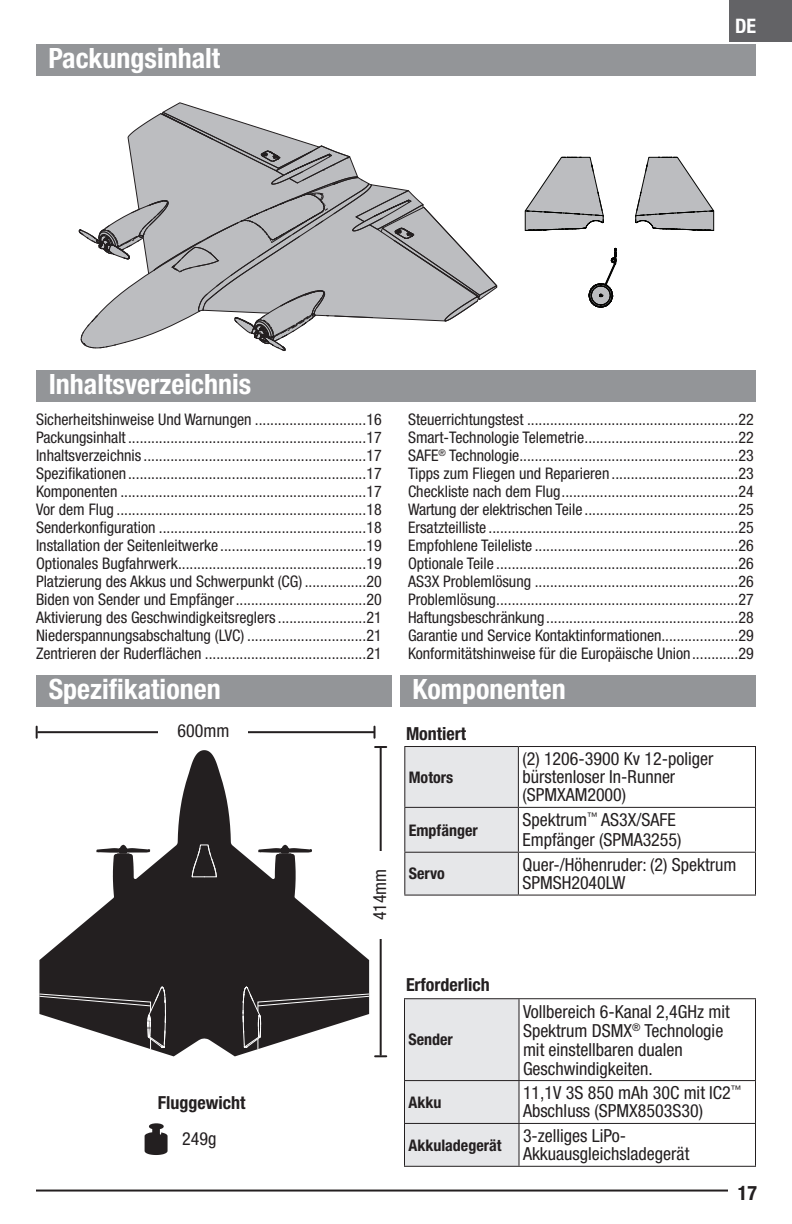
<style>
.page{position:relative;width:792px;height:1224px;background:#fff}
.page>*{position:absolute;margin:0;border:0;box-sizing:border-box;transform-origin:0 0}
.EFL_Main_Header{font:700 condensed 28px "Helvetica Neue LT Std";color:#fff}
.t1{font:700 condensed 20px "Helvetica Neue LT Std";color:#fff}
.t2{font:700 condensed 20px "Helvetica Neue LT Std";color:#231f20}
.EFL_Body_Text{font:condensed 18px/18px "Helvetica Neue LT Std";color:#231f20}
.o__Standard_Text_Bol{font:700 condensed 18px "Helvetica Neue LT Std";color:#231f20}
.Body_Text{font:700 condensed 18px "Helvetica Neue LT Std";color:#231f20}
.Body_Text-2{font:condensed 18px "Helvetica Neue LT Std";color:#231f20}
.t3{font:condensed 16px "Helvetica Neue LT Std";color:#231f20}
.Numbered_list{font:700 condensed 16px "Helvetica Neue LT Std";color:#231f20}
</style>
<div class="page">
<div style="left:729px;top:0;width:63px;height:41px;background:#636366"></div>
<hr style="left:36px;top:1190px;width:692px;height:2px;background:#231f20">
<hr style="left:38px;top:731px;width:336px;height:2px;background:#231f20">
<svg style="left:36px;top:727px;width:2px;height:11px"></svg>
<svg style="left:374px;top:727px;width:2px;height:11px"></svg>
<hr style="left:380px;top:748px;width:2px;height:307px;background:#231f20">
<svg style="left:375px;top:746px;width:11px;height:2px"></svg>
<div style="left:159px;top:724px;width:89px;height:37px;background:#fff"></div>
<svg style="left:78px;top:102px;width:420px;height:249px"></svg>
<svg style="left:524px;top:156px;width:191px;height:152px"></svg>
<svg style="left:168px;top:750px;width:74px;height:306px;fill:#231f20"></svg>
<svg style="left:191px;top:844px;width:26px;height:38px"></svg>
<svg style="left:38px;top:844px;width:130px;height:346px"></svg>
<svg style="left:242px;top:843px;width:144px;height:349px"></svg>
<div style="left:36px;top:44px;width:720px;height:32px;background:#939598"></div>
<div style="left:37px;top:370px;width:719px;height:32px;background:#939598"></div>
<div style="left:37px;top:675px;width:355px;height:32px;background:#939598"></div>
<div style="left:400px;top:675px;width:356px;height:32px;background:#939598"></div>
<div style="left:405px;top:747px;width:113px;height:148px;background:#e6e7e9"></div>
<hr style="left:404px;top:746px;width:114px;height:1px;background:#231f20">
<hr style="left:404px;top:747px;width:1px;height:60px;background:#231f20">
<hr style="left:518px;top:746px;width:238px;height:1px;background:#231f20">
<hr style="left:518px;top:747px;width:1px;height:60px;background:#231f20">
<hr style="left:755px;top:747px;width:1px;height:60px;background:#231f20">
<hr style="left:404px;top:807px;width:114px;height:1px;background:#231f20">
<hr style="left:404px;top:808px;width:1px;height:44px;background:#231f20">
<hr style="left:518px;top:807px;width:238px;height:1px;background:#231f20">
<hr style="left:518px;top:808px;width:1px;height:44px;background:#231f20">
<hr style="left:755px;top:808px;width:1px;height:44px;background:#231f20">
<hr style="left:404px;top:852px;width:114px;height:1px;background:#231f20">
<hr style="left:404px;top:853px;width:1px;height:42px;background:#231f20">
<hr style="left:518px;top:852px;width:238px;height:1px;background:#231f20">
<hr style="left:518px;top:853px;width:1px;height:42px;background:#231f20">
<hr style="left:755px;top:853px;width:1px;height:42px;background:#231f20">
<hr style="left:404px;top:895px;width:114px;height:1px;background:#231f20">
<hr style="left:518px;top:895px;width:238px;height:1px;background:#231f20">
<div style="left:405px;top:999px;width:113px;height:167px;background:#e6e7e9"></div>
<hr style="left:404px;top:998px;width:115px;height:1px;background:#231f20">
<hr style="left:404px;top:999px;width:1px;height:81px;background:#231f20">
<hr style="left:519px;top:998px;width:237px;height:1px;background:#231f20">
<hr style="left:518px;top:999px;width:2px;height:81px;background:#231f20">
<hr style="left:755px;top:999px;width:1px;height:81px;background:#231f20">
<hr style="left:404px;top:1080px;width:115px;height:1px;background:#231f20">
<hr style="left:404px;top:1081px;width:1px;height:42px;background:#231f20">
<hr style="left:519px;top:1080px;width:237px;height:1px;background:#231f20">
<hr style="left:518px;top:1081px;width:2px;height:42px;background:#231f20">
<hr style="left:755px;top:1081px;width:1px;height:42px;background:#231f20">
<hr style="left:404px;top:1123px;width:115px;height:1px;background:#231f20">
<hr style="left:404px;top:1124px;width:1px;height:42px;background:#231f20">
<hr style="left:519px;top:1123px;width:237px;height:1px;background:#231f20">
<hr style="left:518px;top:1124px;width:2px;height:42px;background:#231f20">
<hr style="left:755px;top:1124px;width:1px;height:42px;background:#231f20">
<hr style="left:404px;top:1166px;width:115px;height:1px;background:#231f20">
<hr style="left:519px;top:1166px;width:237px;height:1px;background:#231f20">
<p class="EFL_Main_Header" style="left:48px;top:41px;width:173px">Packungsinhalt</p>
<p class="t1" style="left:735px;top:14px;width:23px">DE</p>
<p class="EFL_Main_Header" style="left:49px;top:367px;width:204px">Inhaltsverzeichnis</p>
<p class="t3" style="left:36px;top:411px;width:348px">Sicherheitshinweise Und Warnungen .............................16</p>
<p class="t3" style="left:36px;top:429px;width:348px">Packungsinhalt ..............................................................17</p>
<p class="t3" style="left:36px;top:447px;width:348px">Inhaltsverzeichnis ..........................................................17</p>
<p class="t3" style="left:36px;top:465px;width:348px">Spezifikationen ..............................................................17</p>
<p class="t3" style="left:36px;top:483px;width:348px">Komponenten ................................................................17</p>
<p class="t3" style="left:36px;top:501px;width:348px">Vor dem Flug .................................................................18</p>
<p class="t3" style="left:36px;top:519px;width:348px">Senderkonfiguration ......................................................18</p>
<p class="t3" style="left:36px;top:537px;width:348px">Installation der Seitenleitwerke ......................................19</p>
<p class="t3" style="left:36px;top:555px;width:348px">Optionales Bugfahrwerk.................................................19</p>
<p class="t3" style="left:36px;top:573px;width:348px">Platzierung des Akkus und Schwerpunkt (CG) ................20</p>
<p class="t3" style="left:36px;top:591px;width:348px">Biden von Sender und Empfänger..................................20</p>
<p class="t3" style="left:36px;top:609px;width:348px">Aktivierung des Geschwindigkeitsreglers .......................21</p>
<p class="t3" style="left:36px;top:627px;width:348px">Niederspannungsabschaltung (LVC) ...............................21</p>
<p class="t3" style="left:36px;top:645px;width:348px">Zentrieren der Ruderflächen ..........................................21</p>
<p class="t3" style="left:408px;top:411px;width:348px">Steuerrichtungstest .......................................................22</p>
<p class="t3" style="left:408px;top:429px;width:348px">Smart-Technologie Telemetrie........................................22</p>
<p class="t3" style="left:408px;top:447px;width:348px">SAFE<sup>®</sup> Technologie.........................................................23</p>
<p class="t3" style="left:408px;top:465px;width:348px">Tipps zum Fliegen und Reparieren .................................23</p>
<p class="t3" style="left:408px;top:483px;width:348px">Checkliste nach dem Flug..............................................24</p>
<p class="t3" style="left:408px;top:501px;width:348px">Wartung der elektrischen Teile ........................................25</p>
<p class="t3" style="left:408px;top:519px;width:348px">Ersatzteilliste .................................................................25</p>
<p class="t3" style="left:408px;top:537px;width:348px">Empfohlene Teileliste .....................................................26</p>
<p class="t3" style="left:408px;top:555px;width:348px">Optionale Teile ...............................................................26</p>
<p class="t3" style="left:408px;top:573px;width:348px">AS3X Problemlösung .....................................................26</p>
<p class="t3" style="left:408px;top:591px;width:348px">Problemlösung...............................................................27</p>
<p class="t3" style="left:408px;top:609px;width:348px">Haftungsbeschränkung..................................................28</p>
<p class="t3" style="left:408px;top:627px;width:348px">Garantie und Service Kontaktinformationen....................29</p>
<p class="t3" style="left:408px;top:645px;width:348px">Konformitätshinweise für die Europäische Union............29</p>
<p class="EFL_Main_Header" style="left:49px;top:672px;width:174px">Spezifikationen</p>
<p class="EFL_Main_Header" style="left:412px;top:672px;width:155px">Komponenten</p>
<p class="EFL_Body_Text" style="left:177px;top:722px;width:53px">600mm</p>
<p class="Body_Text" style="left:158px;top:1092px;width:89px">Fluggewicht</p>
<p class="Body_Text-2" style="left:182px;top:1129px;width:36px">249g</p>
<p class="EFL_Body_Text" style="left:371px;top:920px;width:53px;rotate:-90deg">414mm</p>
<p class="o__Standard_Text_Bol" style="left:406px;top:723px;width:62px">Montiert</p>
<p class="Numbered_list" style="left:409px;top:767px;width:46px">Motors</p>
<p class="EFL_Body_Text" style="left:522px;top:750px;width:192px">(2) 1206-3900 Kv 12-poliger bürstenloser In-Runner (SPMXAM2000)</p>
<p class="Numbered_list" style="left:409px;top:820px;width:70px">Empfänger</p>
<p class="EFL_Body_Text" style="left:522px;top:810px;width:161px;line-height:20px">Spektrum<sup>™</sup> AS3X/SAFE<br>Empfänger (SPMA3255)</p>
<p class="Numbered_list" style="left:409px;top:864px;width:38px">Servo</p>
<p class="EFL_Body_Text" style="left:522px;top:856px;width:216px">Quer-/Höhenruder: (2) Spektrum<br>SPMSH2040LW</p>
<p class="o__Standard_Text_Bol" style="left:406px;top:974px;width:85px">Erforderlich</p>
<p class="Numbered_list" style="left:408px;top:1030px;width:46px">Sender</p>
<p class="EFL_Body_Text" style="left:523px;top:1002px;width:208px;line-height:19px">Vollbereich 6-Kanal 2,4GHz mit<br>Spektrum DSMX<sup>®</sup> Technologie mit einstellbaren dualen<br>Geschwindigkeiten.</p>
<p class="Numbered_list" style="left:408px;top:1092px;width:34px">Akku</p>
<p class="EFL_Body_Text" style="left:523px;top:1084px;width:220px">11,1V 3S 850 mAh 30C mit IC2<sup>™<br></sup>Abschluss (SPMX8503S30)</p>
<p class="Numbered_list" style="left:408px;top:1135px;width:95px">Akkuladegerät</p>
<p class="EFL_Body_Text" style="left:523px;top:1127px;width:168px">3-zelliges LiPo-<br>Akkuausgleichsladegerät</p>
<p class="t2" style="left:738px;top:1181px;width:21px">17</p>
</div>
